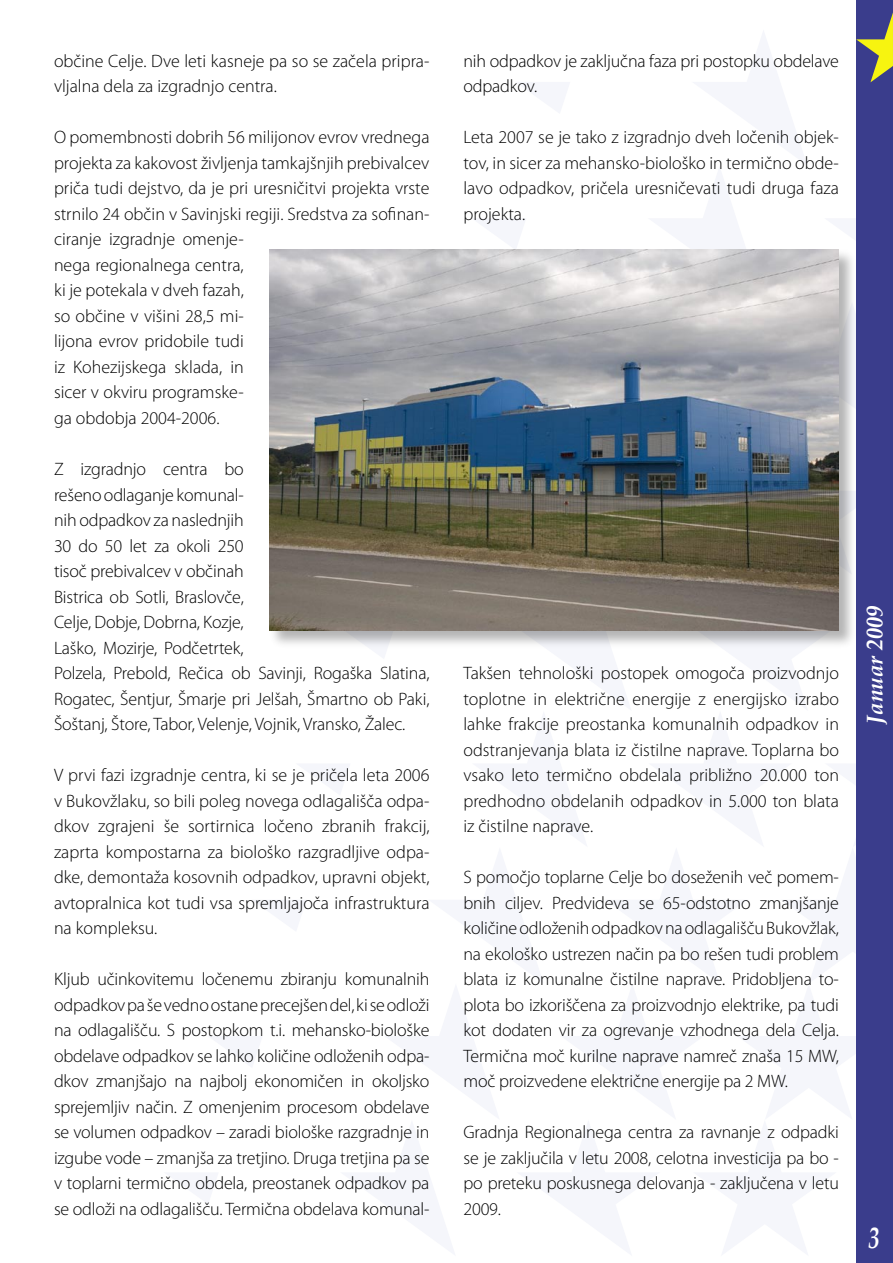
<style>
.page{position:relative;width:893px;height:1263px;background:#fff}
.page>*{position:absolute;margin:0;border:0;box-sizing:border-box;transform-origin:0 0}
.t1{font:italic 700 29.25px "Book Antiqua";color:#fff;scale:.77 1}
.t2{font:italic 700 22.5px "Book Antiqua";color:#fff}
.Paragraph_Style_5{font:300 18px/25.5px "Myriad Pro";color:#000;text-align:justify}
</style>
<div class="page">
<div style="left:856px;top:12px;width:37px;height:1244px;background:#3a3d8c"></div>
<div style="left:267px;top:247px;width:592px;height:404px;background:#000;opacity:.3"></div>
<img style="left:269px;top:249px;width:570px;height:382px">
<p class="Paragraph_Style_5" style="left:54px;top:48px;width:377px">občine Celje. Dve leti kasneje pa so se začela pripra&shy;vljalna dela za izgradnjo centra.</p>
<p class="Paragraph_Style_5" style="left:54px;top:125px;width:377px;text-align:left">O pomembnosti dobrih 56 milijonov evrov vrednega projekta za kakovost življenja tamkajšnjih prebivalcev priča tudi dejstvo, da je pri uresničitvi projekta vrste strnilo 24 občin v Savinjski regiji. Sredstva za sofinan&shy;ciranje izgradnje omenje-<br>nega regionalnega centra,<br>ki je potekala v dveh fazah,<br>so občine v višini 28,5 mi-<br>lijona evrov pridobile tudi<br>iz Kohezijskega sklada, in<br>sicer v okviru programske-<br>ga obdobja 2004-2006.</p>
<p class="Paragraph_Style_5" style="left:54px;top:456px;width:377px;text-align:left">Z izgradnjo centra bo<br>rešeno odlaganje komunal-<br>nih odpadkov za naslednjih<br>30 do 50 let za okoli 250<br>tisoč prebivalcev v občinah<br>Bistrica ob Sotli, Braslovče,<br>Celje, Dobje, Dobrna, Kozje,<br>Laško, Mozirje, Podčetrtek,<br>Polzela, Prebold, Rečica ob Savinji, Rogaška Slatina, Rogatec, Šentjur, Šmarje pri Jelšah, Šmartno ob Paki, Šoštanj, Štore, Tabor, Velenje, Vojnik, Vransko, Žalec.</p>
<p class="Paragraph_Style_5" style="left:54px;top:763px;width:377px">V prvi fazi izgradnje centra, ki se je pričela leta 2006 v Bukovžlaku, so bili poleg novega odlagališča odpa&shy;dkov zgrajeni še sortirnica ločeno zbranih frakcij, zaprta kompostarna za biološko razgradljive odpa&shy;dke, demontaža kosovnih odpadkov, upravni objekt, avtopralnica kot tudi vsa spremljajoča infrastruktura na kompleksu.</p>
<p class="Paragraph_Style_5" style="left:54px;top:967px;width:377px">Kljub učinkovitemu ločenemu zbiranju komunalnih odpadkov pa še vedno ostane precejšen del, ki se odloži na odlagališču. S postopkom t.i. mehansko-biološke obdelave odpadkov se lahko količine odloženih odpa&shy;dkov zmanjšajo na najbolj ekonomičen in okoljsko sprejemljiv način. Z omenjenim procesom obdelave se volumen odpadkov – zaradi biološke razgradnje in izgube vode – zmanjša za tretjino. Druga tretjina pa se v toplarni termično obdela, preostanek odpadkov pa se odloži na odlagališču. Termična obdelava komunal-</p>
<p class="Paragraph_Style_5" style="left:463px;top:48px;width:377px">nih odpadkov je zaključna faza pri postopku obdelave odpadkov.</p>
<p class="Paragraph_Style_5" style="left:463px;top:125px;width:377px">Leta 2007 se je tako z izgradnjo dveh ločenih objek&shy;tov, in sicer za mehansko-biološko in termično obde&shy;lavo odpadkov, pričela uresničevati tudi druga faza projekta.</p>
<p class="Paragraph_Style_5" style="left:463px;top:661px;width:377px">Takšen tehnološki postopek omogoča proizvodnjo toplotne in električne energije z energijsko izrabo lahke frakcije preostanka komunalnih odpadkov in odstranjevanja blata iz čistilne naprave. Toplarna bo vsako leto termično obdelala približno 20.000 ton predhodno obdelanih odpadkov in 5.000 ton blata iz čistilne naprave.</p>
<p class="Paragraph_Style_5" style="left:463px;top:865px;width:377px">S pomočjo toplarne Celje bo doseženih več pomem&shy;bnih ciljev. Predvideva se 65-odstotno zmanjšanje količine odloženih odpadkov na odlagališču Bukovžlak, na ekološko ustrezen način pa bo rešen tudi problem blata iz komunalne čistilne naprave. Pridobljena to&shy;plota bo izkoriščena za proizvodnjo elektrike, pa tudi kot dodaten vir za ogrevanje vzhodnega dela Celja.<br>Termična moč kurilne naprave namreč znaša 15 MW, moč proizvedene električne energije pa 2 MW.</p>
<p class="Paragraph_Style_5" style="left:463px;top:1120px;width:377px">Gradnja Regionalnega centra za ravnanje z odpadki se je zaključila v letu 2008, celotna investicija pa bo - po preteku poskusnega delovanja - zaključena v letu 2009.</p>
<p class="t2" style="left:859px;top:724px;width:120px;rotate:-90deg">Januar 2009</p>
<h1 class="t1" style="left:868px;top:1218px;width:16px">3</h1>
</div>
